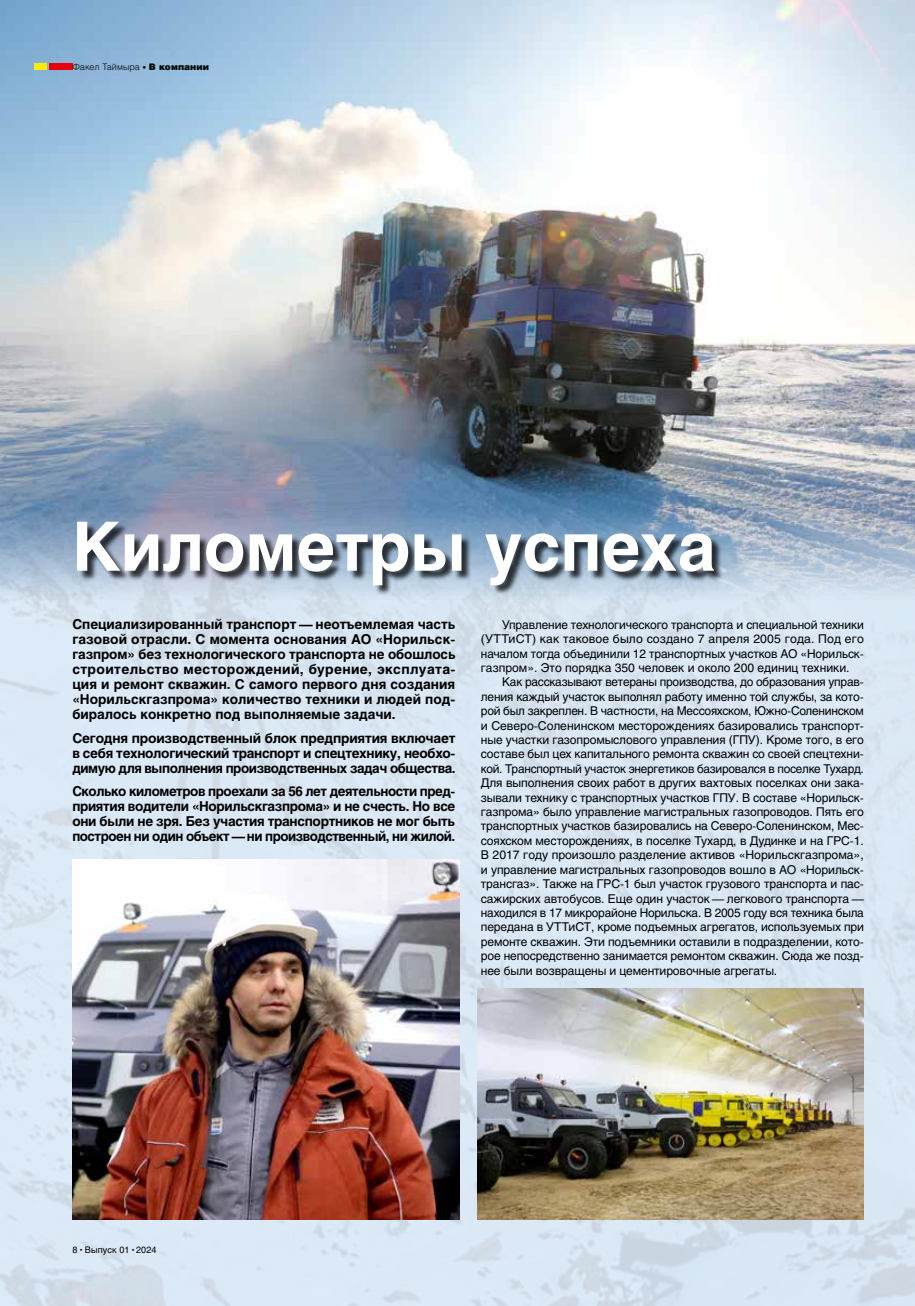
<style>
.page{position:relative;width:915px;height:1306px;background:#fff}
.page>*{position:absolute;margin:0;border:0;box-sizing:border-box;transform-origin:0 0}
.t1{font:700 67.5px "Helios C";color:#fff}
.t2{font:700 13.5px/15px "Helios C";letter-spacing:-.03em;color:#000;text-align:justify}
.t3{font:12px/14.4px "Helios C";letter-spacing:-.01em;color:#000;text-align:justify}
.t4{font:9px "Helios Light C";letter-spacing:.01em;color:#000}
.t5{font:9px "Helios C";letter-spacing:.01em;color:#000}
.s1{font-size:7.5px}
.s2{font-family:"Helios Black C"}
.s3{font-size:6px}
</style>
<div class="page">
<img style="left:0;top:600px;width:914px;height:705px">
<img style="left:0;top:0;width:914px;height:600px">
<div style="left:79px;top:523px;width:645px;height:72px;background:#000;opacity:.75"></div>
<img style="left:72px;top:859px;width:387px;height:360px">
<img style="left:477px;top:988px;width:386px;height:231px">
<div style="left:49px;top:64px;width:23px;height:6px;background:#e7000e"></div>
<div style="left:34px;top:64px;width:13px;height:6px;background:#ffed00"></div>
<p class="t4" style="left:72px;top:61px;width:138px">Факел Таймыра <span class="s1">•</span> <span class="s2">В компании</span></p>
<h1 class="t1" style="left:72px;top:507px;width:644px">Километры успеха</h1>
<p class="t3" style="left:480px;top:617px;width:384px;text-indent:21px">Управление технологического транспорта и специальной техники (УТТиСТ) как таковое было создано 7 апреля 2005 года. Под его началом тогда объединили 12 транспортных участков АО «Норильск&shy;газпром». Это порядка 350 человек и около 200 единиц техники.</p>
<p class="t3" style="left:480px;top:674px;width:384px;text-indent:21px">Как рассказывают ветераны производства, до образования управ&shy;ления каждый участок выполнял работу именно той службы, за кото&shy;рой был закреплен. В частности, на Мессояхском, Южно-Соленинском и Северо-Соленинском месторождениях базировались транспорт&shy;ные участки газопромыслового управления (ГПУ). Кроме того, в его составе был цех капитального ремонта скважин со своей спецтехни&shy;кой. Транспортный участок энергетиков базировался в поселке Тухард.<br>Для выполнения своих работ в других вахтовых поселках они зака&shy;зывали технику с транспортных участков ГПУ. В составе «Норильск&shy;газпрома» было управление магистральных газопроводов. Пять его транспортных участков базировались на Северо-Соленинском, Мес&shy;сояхском месторождениях, в поселке Тухард, в Дудинке и на ГРС‑1.<br>В 2017 году произошло разделение активов «Норильскгазпрома», и управление магистральных газопроводов вошло в АО «Норильск&shy;трансгаз». Также на ГРС‑1 был участок грузового транспорта и пас&shy;сажирских автобусов. Еще один участок — легкового транспорта — находился в 17 микрорайоне Норильска. В 2005 году вся техника была передана в УТТиСТ, кроме подъемных агрегатов, используемых при ремонте скважин. Эти подъемники оставили в подразделении, кото&shy;рое непосредственно занимается ремонтом скважин. Сюда же позд&shy;нее были возвращены и цементировочные агрегаты.</p>
<p class="t2" style="left:72px;top:616px;width:384px">Специализированный транспорт — неотъемлемая часть газовой отрасли. С момента основания АО «Норильск&shy;газпром» без технологического транспорта не обошлось строительство месторождений, бурение, эксплуата&shy;ция и ремонт скважин. С самого первого дня создания «Норильскгазпрома» количество техники и людей под&shy;биралось конкретно под выполняемые задачи.</p>
<p class="t2" style="left:72px;top:730px;width:384px">Сегодня производственный блок предприятия включает в себя технологический транспорт и спецтехнику, необхо&shy;димую для выполнения производственных задач общества.</p>
<p class="t2" style="left:72px;top:783px;width:384px">Сколько километров проехали за 56 лет деятельности пред&shy;приятия водители «Норильскгазпрома» и не счесть. Но все они были не зря. Без участия транспортников не мог быть построен ни один объект — ни производственный, ни жилой.</p>
<p class="t5" style="left:72px;top:1244px;width:86px">8 <span class="s3">•</span> Выпуск 01 <span class="s3">•</span> 2024</p>
</div>
